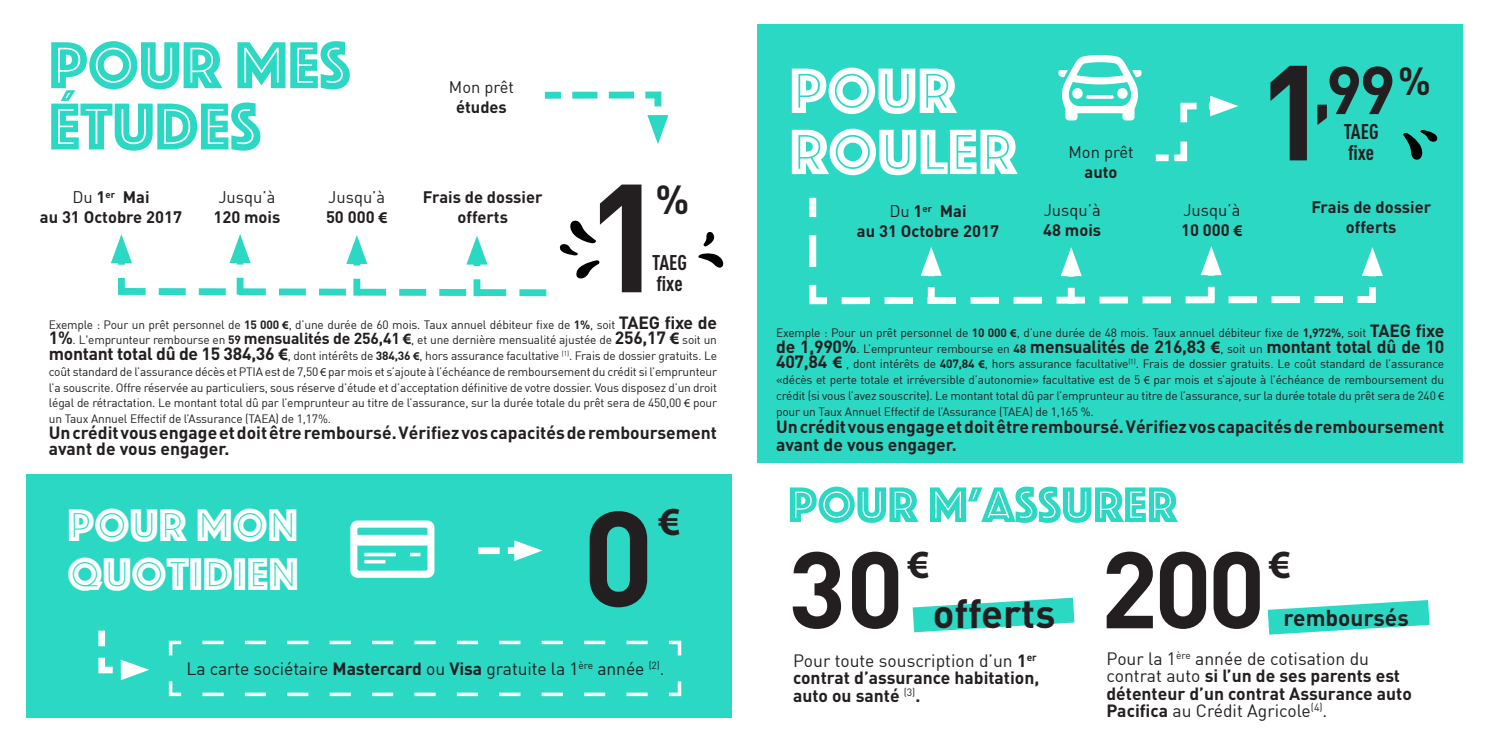
<style>
.page{position:relative;width:1489px;height:745px;background:#fff}
.page>*{position:absolute;margin:0;border:0;box-sizing:border-box;transform-origin:0 0}
.t1{font:700 151.2px "DIN";color:#231f20}
.t2{font:700 132.83px "DIN";color:#231f20}
.t3{font:700 106.58px "DIN";color:#231f20}
.t4{font:68.77px/61.2px "Phosphate Inline";color:#2bd8c4}
.t5{font:66.33px "Phosphate Inline";color:#fff}
.t6{font:700 66.33px "DIN";color:#231f20}
.t7{font:51.62px "Phosphate Inline";color:#2bd8c4}
.t8{font:47.43px "Phosphate Inline";color:#fff}
.t9{font:700 40.07px "DIN";color:#231f20}
.t10{font:700 40.07px "Myriad Pro";color:#231f20}
.t11{font:700 39.9px "Myriad Pro";color:#231f20}
.t12{font:700 38.68px "DIN";color:#231f20}
.t13{font:700 22.57px "DIN";color:#231f20}
.t14{font:700 21px "DIN Cond";color:#231f20}
.t15{font:700 17.5px/17.5px "DIN";color:#231f20}
.t16{font:17.5px "DIN";letter-spacing:-.005em;color:#231f20}
.t17{font:700 16.45px "DIN";color:#231f20}
.t18{font:16.45px "DIN";color:#231f20}
.t19{font:11.9px/15.8px "DIN";letter-spacing:-.015em;color:#231f20;text-align:justify}
.s1{font-weight:400}
.s2{font-family:"Myriad Pro"}
.s3{font-weight:700}
.s4{font-family:"Myriad Pro";font-weight:700}
.s5{font-weight:700;font-size:17.5px}
.s6{font-weight:700;font-size:15.75px}
.s7{font-family:"Myriad Pro";font-weight:700;font-size:15.75px}
.s8{font-family:"Myriad Pro";font-weight:700;font-size:17.5px}
.s9{font-weight:400;font-size:11.9px}
.s10{font-size:11.9px}
.s11{font-weight:400;font-size:18.03px}
</style>
<div class="page">
<div style="left:26px;top:473px;width:705px;height:243px;background:#2bd8c4"></div>
<svg style="left:544px;top:91px;width:124px;height:53px"></svg>
<svg style="left:118px;top:284px;width:429px;height:13px"></svg>
<div style="left:473px;top:282px;width:7px;height:10px;background:#2bd8c4"></div>
<svg style="left:466px;top:236px;width:21px;height:28px"></svg>
<div style="left:353px;top:282px;width:7px;height:10px;background:#2bd8c4"></div>
<svg style="left:346px;top:235px;width:21px;height:29px"></svg>
<div style="left:237px;top:281px;width:6px;height:10px;background:#2bd8c4"></div>
<svg style="left:229px;top:234px;width:22px;height:29px"></svg>
<div style="left:118px;top:281px;width:7px;height:10px;background:#2bd8c4"></div>
<svg style="left:111px;top:234px;width:21px;height:29px"></svg>
<svg style="left:1267px;top:600px;width:162px;height:34px"></svg>
<svg style="left:912px;top:597px;width:162px;height:35px"></svg>
<div style="left:757px;top:25px;width:705px;height:437px;background:#2bd8c4"></div>
<svg style="left:559px;top:220px;width:40px;height:58px"></svg>
<svg style="left:698px;top:253px;width:25px;height:15px"></svg>
<svg style="left:703px;top:232px;width:12px;height:14px"></svg>
<svg style="left:1155px;top:96px;width:83px;height:66px"></svg>
<svg style="left:1058px;top:55px;width:83px;height:65px"></svg>
<svg style="left:1403px;top:130px;width:35px;height:30px"></svg>
<svg style="left:350px;top:520px;width:84px;height:57px"></svg>
<svg style="left:481px;top:540px;width:61px;height:20px"></svg>
<svg style="left:98px;top:630px;width:51px;height:49px"></svg>
<svg style="left:168px;top:640px;width:514px;height:57px"></svg>
<svg style="left:809px;top:197px;width:567px;height:108px"></svg>
<div style="left:927px;top:290px;width:7px;height:9px;background:#fff"></div>
<svg style="left:920px;top:246px;width:21px;height:29px"></svg>
<div style="left:1067px;top:291px;width:7px;height:9px;background:#fff"></div>
<svg style="left:1060px;top:247px;width:21px;height:29px"></svg>
<div style="left:1207px;top:290px;width:7px;height:9px;background:#fff"></div>
<svg style="left:1200px;top:246px;width:21px;height:29px"></svg>
<div style="left:1368px;top:290px;width:7px;height:9px;background:#fff"></div>
<svg style="left:1361px;top:247px;width:21px;height:29px"></svg>
<p class="t4" style="left:49px;top:31px;width:303px">POUR MES<br>ÉTUDES</p>
<p class="t18" style="left:449px;top:77px;width:67px">Mon prêt</p>
<p class="t17" style="left:456px;top:96px;width:52px">études</p>
<p class="t17" style="left:72px;top:187px;width:79px"><span class="s1">Du</span> 1<sup>er</sup> Mai</p>
<p class="t17" style="left:40px;top:206px;width:143px">au 31 Octobre 2017</p>
<p class="t18" style="left:218px;top:187px;width:58px">Jusqu’à</p>
<p class="t17" style="left:213px;top:206px;width:68px">120 mois</p>
<p class="t18" style="left:328px;top:187px;width:58px">Jusqu’à</p>
<p class="t17" style="left:423px;top:186px;width:121px">Frais de dossier</p>
<p class="t17" style="left:457px;top:206px;width:52px">offerts</p>
<p class="t17" style="left:326px;top:206px;width:63px">50 000 <span class="s2">€</span></p>
<p class="t1" style="left:584px;top:138px;width:84px">1</p>
<p class="t9" style="left:655px;top:173px;width:35px">%</p>
<p class="t14" style="left:652px;top:250px;width:36px">TAEG</p>
<p class="t14" style="left:656px;top:271px;width:28px">fixe</p>
<p class="t19" style="left:49px;top:316px;width:669px">Exemple : Pour un prêt personnel de <span class="s3">15 000</span> <span class="s4">€</span>, d’une durée de 60 mois. Taux annuel débiteur fixe de <span class="s3">1%</span>, soit <span class="s5">TAEG fixe de 1%</span>. L'emprunteur rembourse en <span class="s3">59</span> <span class="s6">mensualités de 256,41</span> <span class="s7">€</span>, et une dernière mensualité ajustée de <span class="s5">256,17</span> <span class="s8">€</span> soit un <span class="s5">montant total dû de 15 384,36</span> <span class="s8">€</span>, dont intérêts de <span class="s3">384,36</span> <span class="s4">€</span>, hors assurance facultative <sup>(1)</sup>. Frais de dossier gratuits. Le coût standard de l’assurance décès et PTIA est de 7,50 <span class="s2">€</span> par mois et s’ajoute à l’échéance de remboursement du crédit si l’emprunteur l’a souscrite. Offre réservée au particuliers, sous réserve d’étude et d’acceptation définitive de votre dossier. Vous disposez d’un droit légal de rétractation. Le montant total dû par l’emprunteur au titre de l’assurance, sur la durée totale du prêt sera de 450,00 <span class="s2">€</span> pour un Taux Annuel Effectif de l’Assurance (TAEA) de 1,17%.</p>
<p class="t15" style="left:49px;top:423px;width:669px;line-height:15.8px">Un crédit vous engage et doit être remboursé. Vérifiez vos capacités de remboursement avant de vous engager.</p>
<p class="t8" style="left:67px;top:491px;width:232px">POUR MON</p>
<p class="t8" style="left:67px;top:540px;width:233px">QUOTIDIEN</p>
<p class="t2" style="left:582px;top:471px;width:74px">0</p>
<p class="t11" style="left:658px;top:499px;width:24px">€</p>
<p class="t16" style="left:186px;top:657px;width:479px">La carte sociétaire <span class="s3">Mastercard</span> ou <span class="s3">Visa</span> gratuite la 1<sup>ère</sup> année <sup>(2)</sup>.</p>
<p class="t5" style="left:789px;top:44px;width:168px">POUR</p>
<p class="t5" style="left:789px;top:105px;width:229px">ROULER</p>
<p class="t17" style="left:889px;top:201px;width:79px"><span class="s1">Du</span> 1<sup>er</sup> Mai</p>
<p class="t17" style="left:857px;top:220px;width:143px">au 31 Octobre 2017</p>
<p class="t18" style="left:1068px;top:142px;width:67px">Mon prêt</p>
<p class="t17" style="left:1084px;top:161px;width:34px">auto</p>
<p class="t18" style="left:1043px;top:200px;width:58px">Jusqu’à</p>
<p class="t17" style="left:1043px;top:219px;width:59px">48 mois</p>
<p class="t18" style="left:1183px;top:200px;width:58px">Jusqu’à</p>
<p class="t17" style="left:1180px;top:219px;width:63px">10 000 <span class="s2">€</span></p>
<p class="t2" style="left:1256px;top:25px;width:74px">1</p>
<p class="t6" style="left:1312px;top:47px;width:84px">,99</p>
<p class="t12" style="left:1397px;top:55px;width:34px">%</p>
<p class="t14" style="left:1343px;top:119px;width:36px">TAEG</p>
<p class="t14" style="left:1347px;top:140px;width:28px">fixe</p>
<p class="t17" style="left:1311px;top:196px;width:121px">Frais de dossier</p>
<p class="t17" style="left:1345px;top:216px;width:52px">offerts</p>
<p class="t19" style="left:776px;top:324px;width:669px">Exemple : Pour un prêt personnel de <span class="s3">10 000</span> <span class="s4">€</span>, d’une durée de 48 mois. Taux annuel débiteur fixe de <span class="s3">1,972%</span>, soit <span class="s5">TAEG fixe</span></p>
<p class="t15" style="left:776px;top:336px;width:669px">de 1,990%<span class="s9">. L’emprunteur rembourse en</span> <span class="s10">48</span> mensualités de 216,83 <span class="s2">€</span><span class="s9">, soit un</span> montant total dû de 10</p>
<p class="t19" style="left:776px;top:355px;width:669px"><span class="s5">407,84</span> <span class="s8">€</span> , dont intérêts de <span class="s3">407,84</span> <span class="s4">€</span>, hors assurance facultative<sup>(1)</sup>. Frais de dossier gratuits. Le coût standard de l’assurance «décès et perte totale et irréversible d’autonomie» facultative est de 5 <span class="s2">€</span> par mois et s’ajoute à l’échéance de remboursement du crédit (si vous l’avez souscrite). Le montant total dû par l’emprunteur au titre de l’assurance, sur la durée totale du prêt sera de 240 <span class="s2">€ </span>pour un Taux Annuel Effectif de l’Assurance (TAEA) de 1,165 %.</p>
<p class="t15" style="left:776px;top:417px;width:669px">Un crédit vous engage et doit être remboursé. Vérifiez vos capacités de remboursement avant de vous engager.</p>
<p class="t7" style="left:788px;top:467px;width:390px">POUR M’ASSURER</p>
<p class="t3" style="left:788px;top:519px;width:117px">30</p>
<p class="t10" style="left:907px;top:541px;width:24px">€</p>
<p class="t3" style="left:1100px;top:519px;width:167px">200</p>
<p class="t10" style="left:1268px;top:542px;width:24px">€</p>
<p class="t9" style="left:932px;top:587px;width:124px">offerts</p>
<p class="t15" style="left:793px;top:650px;width:248px"><span class="s1">Pour toute souscription d’un</span> 1<sup>er </sup>contrat d’assurance habitation, auto ou santé <sup>(3)</sup>.</p>
<p class="t15" style="left:1106px;top:648px;width:307px"><span class="s1">Pour la 1</span><sup>ère</sup> <span class="s1">année de cotisation du contrat auto</span> si l’un de ses parents est détenteur d’un contrat Assurance auto Pacifica <span class="s1">au Crédit Agricole</span><sup>(4)</sup><span class="s11">.</span></p>
<p class="t13" style="left:1283px;top:603px;width:127px">remboursés</p>
</div>
